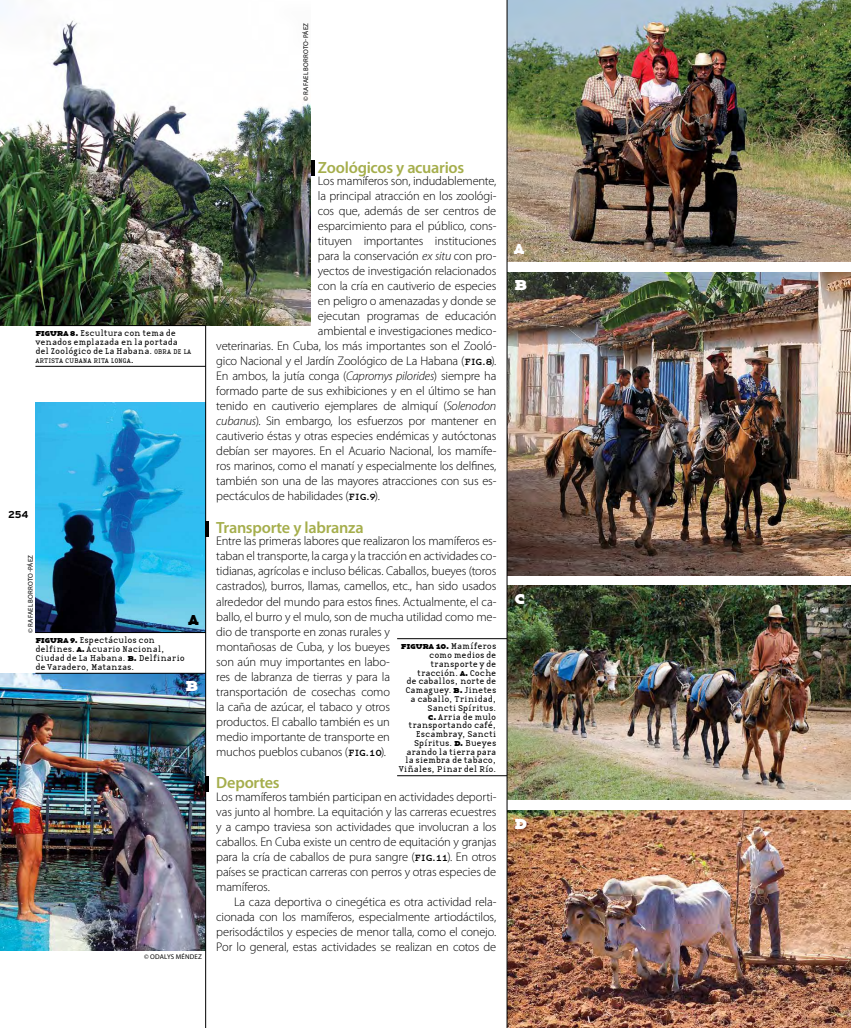
<style>
.page{position:relative;width:851px;height:1028px;background:#fff}
.page>*{position:absolute;margin:0;border:0;box-sizing:border-box;transform-origin:0 0}
.t1{font:20px/36.2px "Base Twelve Serif SCB";color:#fff}
.t2{font:20px "Base Twelve Serif SCB";color:#000}
.t3{font:600 16.25px "Myriad Pro";letter-spacing:-.015em;color:#a5ae4c}
.t4{font:300 12.5px/15px "Myriad Pro";letter-spacing:-.015em;color:#000;text-align:justify}
.t5{font:10px "Base Twelve Serif SCB";letter-spacing:-.05em;color:#000}
.t6{font:700 10px "Interstate";color:#000}
.t7{font:8.75px/8.8px "Base Twelve Serif";letter-spacing:-.005em;color:#000}
.t8{font:7px "Base Twelve Serif";letter-spacing:-.005em;color:#000}
.t9{font:6.88px "Myriad Pro";letter-spacing:.025em;color:#000}
.s1{font-family:"Base Twelve Serif SCB";font-size:10px}
.s2{font-size:7px}
.s3{font-size:10px}
.s4{font-style:italic}
.s5{font-family:"Base Twelve Serif Smallcaps";font-weight:400}
.s6{font-family:"Base Twelve Serif";font-size:8.75px}
</style>
<div class="page">
<img style="left:35px;top:402px;width:170px;height:230px">
<img style="left:0;top:2px;width:311px;height:323px">
<img style="left:507px;top:585px;width:343px;height:214px">
<img style="left:507px;top:810px;width:343px;height:218px">
<img style="left:507px;top:0;width:343px;height:261px">
<img style="left:507px;top:273px;width:343px;height:302px">
<hr style="left:35px;top:325px;width:171px;height:1px;background:#000">
<hr style="left:35px;top:366px;width:171px;height:1px;background:#000">
<hr style="left:397px;top:638px;width:110px;height:1px;background:#000">
<hr style="left:397px;top:775px;width:110px;height:1px;background:#000">
<img style="left:0;top:673px;width:205px;height:277px">
<hr style="left:205px;top:325px;width:1px;height:703px;background:#000">
<hr style="left:506px;top:0;width:1px;height:1028px;background:#000">
<hr style="left:35px;top:632px;width:171px;height:1px;background:#000">
<hr style="left:35px;top:673px;width:171px;height:1px;background:#000">
<hr style="left:311px;top:161px;width:3px;height:15px;background:#000">
<hr style="left:206px;top:521px;width:3px;height:15px;background:#000">
<hr style="left:206px;top:776px;width:3px;height:15px;background:#000">
<p class="t9" style="left:301px;top:101px;width:79px;rotate:-90deg">© RAFAEL BORROTO-PÁEZ</p>
<p class="t7" style="left:35px;top:329px;width:157px"><span class="s1">figura 8.</span> Escultura con tema de venados emplazada en la portada del Zoológico de La Habana. <span class="s2">OBRA DE LA</span></p>
<p class="t8" style="left:35px;top:356px;width:100px">ARTISTA CUBANA RITA LONGA<span class="s3">.</span></p>
<p class="t6" style="left:8px;top:508px;width:22px">254</p>
<p class="t9" style="left:26px;top:633px;width:79px;rotate:-90deg">© RAFAEL BORROTO-PÁEZ</p>
<h1 class="t2" style="left:188px;top:604px;width:11px">a</h1>
<p class="t7" style="left:35px;top:636px;width:151px"><span class="s1">figura 9.</span> E spectáculos con delfines. <span class="s1">a.</span> Acuario Nacional,<br>Ciudad de La Habana. <span class="s1">b.</span> Delfinario de Varadero, Matanzas.</p>
<h1 class="t1" style="left:185px;top:665px;width:15px">b</h1>
<p class="t9" style="left:144px;top:952px;width:59px">© ODALYS MÉNDEZ</p>
<h2 class="t3" style="left:318px;top:157px;width:148px">Zoológicos y acuarios</h2>
<p class="t4" style="left:318px;top:173px;width:180px">Los mamíferos son, indudablemente,</p>
<p class="t4" style="left:318px;top:188px;width:180px">la principal atracción en los zoológi-</p>
<p class="t4" style="left:318px;top:203px;width:180px">cos que, además de ser centros de</p>
<p class="t4" style="left:318px;top:218px;width:180px">esparcimiento para el público, cons-</p>
<p class="t4" style="left:318px;top:233px;width:180px">tituyen importantes instituciones</p>
<p class="t4" style="left:318px;top:248px;width:180px">para la conservación <span class="s4">ex situ</span> con pro-</p>
<p class="t4" style="left:318px;top:263px;width:180px">yectos de investigación relacionados</p>
<p class="t4" style="left:318px;top:278px;width:180px">con la cría en cautiverio de especies</p>
<p class="t4" style="left:318px;top:293px;width:180px">en peligro o amenazadas y donde se</p>
<p class="t4" style="left:318px;top:308px;width:180px">ejecutan programas de educación</p>
<p class="t4" style="left:318px;top:323px;width:180px">ambiental e investigaciones medico-</p>
<p class="t4" style="left:216px;top:338px;width:281px">veterinarias. En Cuba, los más importantes son el Zooló-</p>
<p class="t4" style="left:216px;top:353px;width:281px">gico Nacional y el Jardín Zoológico de La Habana (<span class="s5">fig.8</span>).</p>
<p class="t4" style="left:216px;top:368px;width:281px">En ambos, la jutía conga (<span class="s4">Capromys pilorides</span>) siempre ha</p>
<p class="t4" style="left:216px;top:383px;width:281px">formado parte de sus exhibiciones y en el último se han</p>
<p class="t4" style="left:216px;top:398px;width:281px">tenido en cautiverio ejemplares de almiquí (<span class="s4">Solenodon</span></p>
<p class="t4" style="left:216px;top:413px;width:281px"><span class="s4">cubanus</span>). Sin embargo, los esfuerzos por mantener en</p>
<p class="t4" style="left:216px;top:428px;width:281px">cautiverio éstas y otras especies endémicas y autóctonas</p>
<p class="t4" style="left:216px;top:443px;width:281px">debían ser mayores. En el Acuario Nacional, los mamífe-</p>
<p class="t4" style="left:216px;top:458px;width:281px">ros marinos, como el manatí y especialmente los delfines,</p>
<p class="t4" style="left:216px;top:473px;width:281px">también son una de las mayores atracciones con sus es-</p>
<p class="t4" style="left:216px;top:488px;width:165px">pectáculos de habilidades (<span class="s5">fig.9</span>).</p>
<h2 class="t3" style="left:216px;top:517px;width:149px">Transporte y labranza</h2>
<p class="t4" style="left:216px;top:533px;width:281px;text-align:left">Entre las primeras labores que realizaron los mamíferos es&shy;taban el transporte, la carga y la tracción en actividades co&shy;tidianas, agrícolas e incluso bélicas. Caballos, bueyes (toros castrados), burros, llamas, camellos, etc., han sido usados alrededor del mundo para estos fines. Actualmente, el ca&shy;ballo, el burro y el mulo, son de mucha utilidad como me&shy;dio de transporte en zonas rurales y<br>montañosas de Cuba, y los bueyes<br>son aún muy importantes en labo-<br>res de labranza de tierras y para la<br>transportación de cosechas como<br>la caña de azúcar, el tabaco y otros<br>productos. El caballo también es un<br>medio importante de transporte en<br>muchos pueblos cubanos (<span class="s5">fig.10</span>).</p>
<h2 class="t3" style="left:216px;top:772px;width:65px">Deportes</h2>
<p class="t4" style="left:216px;top:788px;width:281px">Los mamíferos también participan en actividades deporti&shy;vas junto al hombre. La equitación y las carreras ecuestres y a campo traviesa son actividades que involucran a los caballos. En Cuba existe un centro de equitación y granjas para la cría de caballos de pura sangre (<span class="s5">fig.11</span>). En otros países se practican carreras con perros y otras especies de mamíferos.</p>
<p class="t4" style="left:216px;top:893px;width:281px;text-indent:18px">La caza deportiva o cinegética es otra actividad rela&shy;cionada con los mamíferos, especialmente artiodáctilos, perisodáctilos y especies de menor talla, como el conejo.<br>Por lo general, estas actividades se realizan en cotos de</p>
<p class="t5" style="left:401px;top:639px;width:97px">figura 10. <span class="s6">Mamíferos</span></p>
<p class="t7" style="left:399px;top:650px;width:99px;text-align:right">como medios de transporte y de tracción. <span class="s1">a.</span> Coche<br>de caballos, norte de<br>Camaguey. <span class="s1">b.</span> Jinetes a caballo, Trinidad,<br>Sancti Spíritus.<br><span class="s1">c.</span> Arria de mulo transportando café,<br>Escambray, Sancti<br>Spíritus. <span class="s1">d.</span> Bueyes arando la tierra para la siembra de tabaco,<br>Viñales, Pinar del Río.</p>
<h1 class="t1" style="left:514px;top:228px;width:15px">a b</h1>
<h1 class="t1" style="left:514px;top:578px;width:13px">c</h1>
<h1 class="t1" style="left:514px;top:803px;width:15px">d</h1>
</div>
